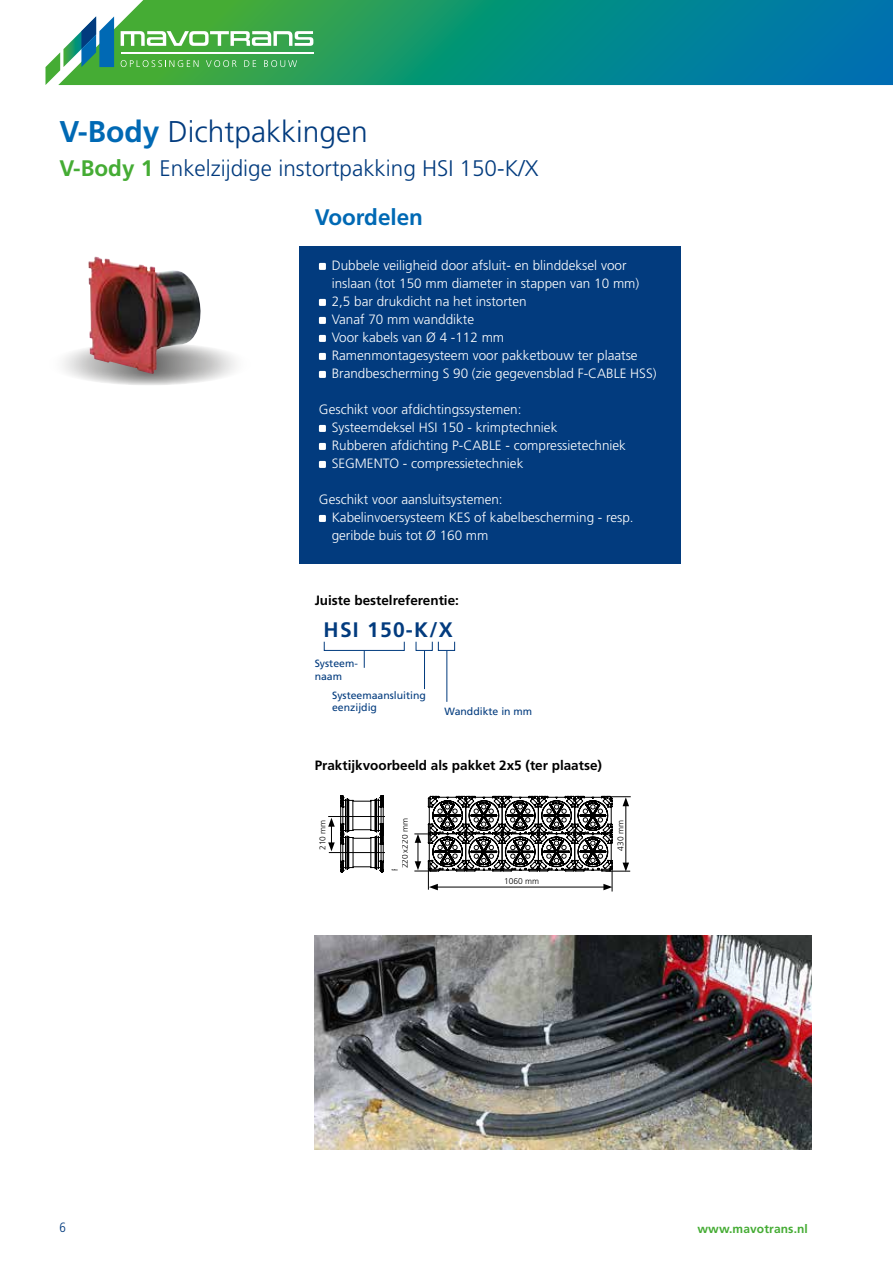
<style>
.page{position:relative;width:893px;height:1263px;background:#fff}
.page>*{position:absolute;margin:0;border:0;box-sizing:border-box;transform-origin:0 0}
.t1{font:300 30px "Frutiger LT Std";color:#023b7e}
.t2{font:300 22.5px "Frutiger LT Std";color:#023b7e}
.t3{font:700 22.5px "Frutiger LT Std";color:#0069b4}
.t4{font:700 21px "Frutiger LT Std";letter-spacing:.06em;color:#023b7e}
.t5{font:300 13.5px/18px "Frutiger LT Std";color:#fff}
.t6{font:700 13.5px "Frutiger LT Std";color:#000}
.t7{font:300 condensed 13.5px "Frutiger LT Std";color:#023b7e}
.t8{font:700 12px "Frutiger LT Std";letter-spacing:.01em;color:#45ac34}
.t9{font:10.5px/12.6px "Frutiger LT Std";color:#023b7e}
.t10{font:300 8.4px "Frutiger LT Std";color:#000}
.s1{font-weight:700;color:#0069b4}
.s2{font-weight:700;color:#45ac34}
</style>
<div class="page">
<svg style="left:114px;top:0;width:779px;height:85px;background:#138f7b"></svg>
<svg style="left:45px;top:16px;width:69px;height:69px"></svg>
<svg style="left:121px;top:31px;width:192px;height:15px"></svg>
<hr style="left:121px;top:52px;width:192px;height:2px;background:#fff">
<svg style="left:121px;top:60px;width:77px;height:7px"></svg>
<svg style="left:206px;top:60px;width:31px;height:7px"></svg>
<svg style="left:244px;top:60px;width:12px;height:7px"></svg>
<svg style="left:264px;top:60px;width:33px;height:7px"></svg>
<svg style="left:48px;top:343px;width:203px;height:42px"></svg>
<img style="left:88px;top:257px;width:114px;height:117px">
<img style="left:315px;top:935px;width:497px;height:214px">
<div style="left:299px;top:247px;width:381px;height:317px;background:#023b7e"></div>
<div style="left:319px;top:263px;width:7px;height:7px;background:#fff"></div>
<div style="left:319px;top:299px;width:7px;height:7px;background:#fff"></div>
<div style="left:319px;top:317px;width:7px;height:7px;background:#fff"></div>
<div style="left:319px;top:335px;width:7px;height:7px;background:#fff"></div>
<div style="left:319px;top:353px;width:7px;height:7px;background:#fff"></div>
<div style="left:319px;top:371px;width:7px;height:7px;background:#fff"></div>
<div style="left:319px;top:425px;width:7px;height:7px;background:#fff"></div>
<div style="left:319px;top:443px;width:7px;height:7px;background:#fff"></div>
<div style="left:319px;top:461px;width:7px;height:7px;background:#fff"></div>
<div style="left:319px;top:515px;width:7px;height:7px;background:#fff"></div>
<hr style="left:328px;top:816px;width:61px;height:1px;background:#000">
<hr style="left:329px;top:852px;width:59px;height:1px;background:#000">
<svg style="left:414px;top:796px;width:217px;height:95px"></svg>
<svg style="left:328px;top:795px;width:56px;height:78px"></svg>
<div style="left:385px;top:811px;width:17px;height:58px;background:#fff"></div>
<div style="left:324px;top:641px;width:81px;height:10px;border:1px solid #023b7e"></div>
<div style="left:416px;top:641px;width:17px;height:10px;border:1px solid #023b7e"></div>
<div style="left:438px;top:641px;width:17px;height:10px;border:1px solid #023b7e"></div>
<svg style="left:364px;top:651px;width:1px;height:17px"></svg>
<hr style="left:424px;top:651px;width:1px;height:38px;background:#023b7e">
<hr style="left:446px;top:651px;width:1px;height:51px;background:#023b7e">
<h1 class="t1" style="left:60px;top:114px;width:310px"><span class="s1">V-Body</span> Dichtpakkingen</h1>
<h2 class="t2" style="left:60px;top:155px;width:480px"><span class="s2">V-Body 1</span> Enkelzijdige instortpakking HSI 150-K/X</h2>
<h2 class="t3" style="left:315px;top:204px;width:110px">Voordelen</h2>
<p class="t5" style="left:332px;top:256px;width:326px">Dubbele veiligheid door afsluit- en blinddeksel voor inslaan (tot 150 mm diameter in stappen van 10 mm)<br>2,5 bar drukdicht na het instorten<br>Vanaf 70 mm wanddikte<br>Voor kabels van Ø 4 -112 mm<br>Ramenmontagesysteem voor pakketbouw ter plaatse Brandbescherming S 90 (zie gegevensblad F-CABLE HSS)</p>
<p class="t5" style="left:332px;top:400px;width:296px;text-indent:-13px">Geschikt voor afdichtingssystemen:<br>Systeemdeksel HSI 150 - krimptechniek<br>Rubberen afdichting P-CABLE - compressietechniek SEGMENTO - compressietechniek</p>
<p class="t5" style="left:332px;top:490px;width:304px;text-indent:-13px">Geschikt voor aansluitsystemen:<br>Kabelinvoersysteem KES of kabelbescherming - resp. geribde buis tot Ø 160 mm</p>
<p class="t6" style="left:315px;top:592px;width:146px">Juiste bestelreferentie:</p>
<h3 class="t4" style="left:324px;top:618px;width:131px">HSI 150-K/X</h3>
<p class="t9" style="left:315px;top:657px;width:44px">Systeem&shy;naam</p>
<p class="t9" style="left:332px;top:689px;width:95px">Systeemaansluiting eenzijdig</p>
<p class="t9" style="left:444px;top:705px;width:89px">Wanddikte in mm</p>
<p class="t6" style="left:315px;top:757px;width:289px">Praktijkvoorbeeld als pakket 2x5 (ter plaatse)</p>
<p class="t10" style="left:318px;top:850px;width:32px;rotate:-90deg">210 mm</p>
<p class="t10" style="left:400px;top:868px;width:52px;rotate:-90deg">220x220 mm</p>
<p class="t10" style="left:616px;top:850px;width:32px;rotate:-90deg">430 mm</p>
<p class="t10" style="left:504px;top:877px;width:36px">1060 mm</p>
<p class="t7" style="left:60px;top:1220px;width:8px">6</p>
<p class="t8" style="left:697px;top:1222px;width:112px">www.mavotrans.nl</p>
</div>
